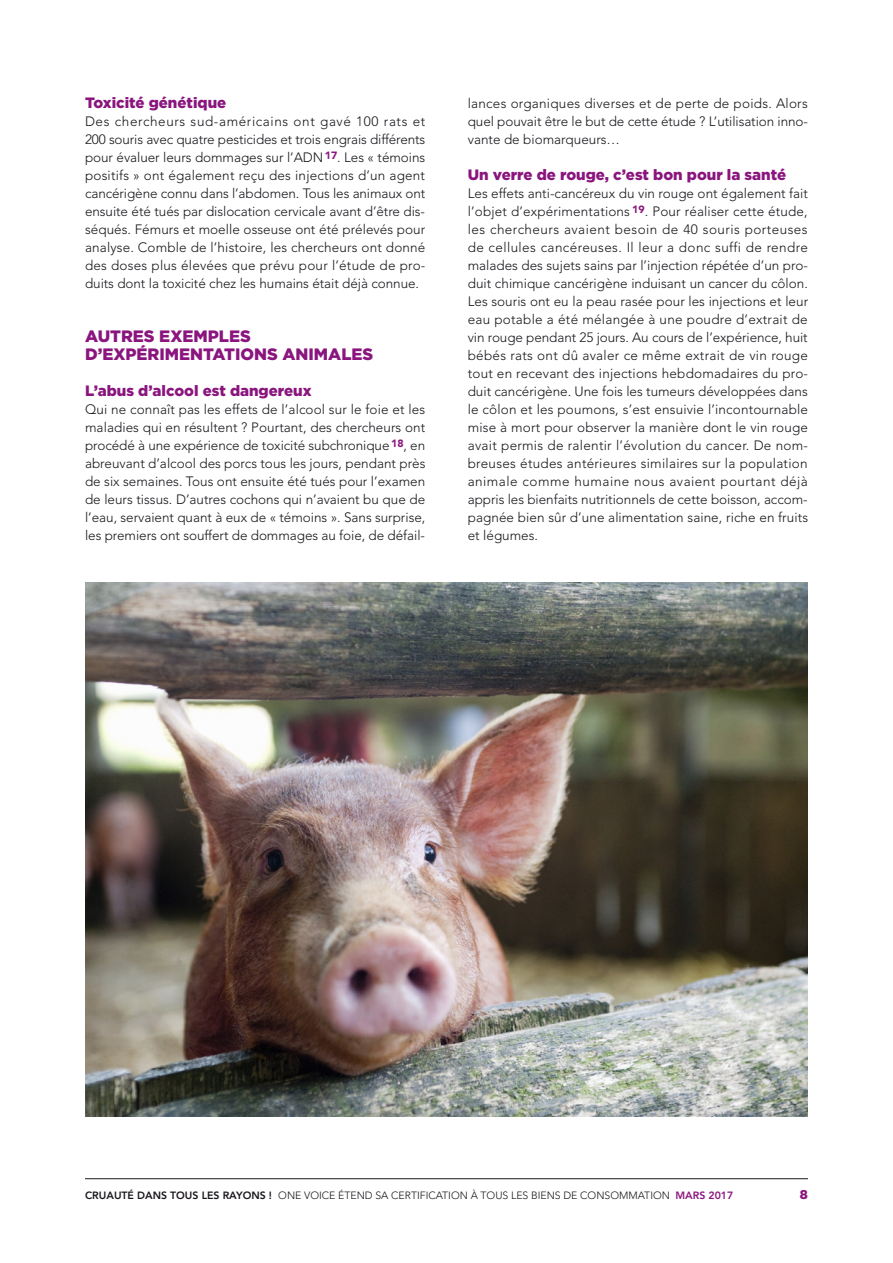
<style>
.page{position:relative;width:893px;height:1263px;background:#fff}
.page>*{position:absolute;margin:0;border:0;box-sizing:border-box;transform-origin:0 0}
.t1{font:900 16.5px/18px "Gotham";color:#8a157e}
.t2{font:900 15px "Gotham";color:#8a157e}
.t3{font:300 13.5px/18px "Avenir";letter-spacing:-.005em;color:#1a171c;text-align:justify}
.t4{font:900 12.75px "Gotham";color:#8a157e}
.t5{font:300 10.5px "Avenir";color:#1a171c}
.s1{font-weight:800}
.s2{font-weight:800;color:#8a157e}
</style>
<div class="page">
<hr style="left:85px;top:1178px;width:723px;height:1px;background:#1a171c">
<img style="left:85px;top:583px;width:723px;height:533px">
<p class="t2" style="left:85px;top:92px;width:143px">Toxicité génétique</p>
<p class="t3" style="left:85px;top:112px;width:342px">Des chercheurs sud-américains ont gavé 100 rats et 200 souris avec quatre pesticides et trois engrais différents pour évaluer leurs dommages sur l’ADN<sup>17</sup>. Les « témoins positifs » ont également reçu des injections d’un agent cancérigène connu dans l’abdomen. Tous les animaux ont ensuite été tués par dislocation cervicale avant d’être dis&shy;séqués. Fémurs et moelle osseuse ont été prélevés pour analyse. Comble de l’histoire, les chercheurs ont donné des doses plus élevées que prévu pour l’étude de pro&shy;duits dont la toxicité chez les humains était déjà connue.</p>
<p class="t1" style="left:85px;top:327px;width:290px">AUTRES EXEMPLES<br>D’EXPÉRIMENTATIONS ANIMALES</p>
<p class="t2" style="left:85px;top:380px;width:228px">L’abus d’alcool est dangereux</p>
<p class="t3" style="left:85px;top:400px;width:342px">Qui ne connaît pas les effets de l’alcool sur le foie et les maladies qui en résultent ? Pourtant, des chercheurs ont procédé à une expérience de toxicité subchronique <sup>18</sup>, en abreuvant d’alcool des porcs tous les jours, pendant près de six semaines. Tous ont ensuite été tués pour l’examen de leurs tissus. D’autres cochons qui n’avaient bu que de l’eau, servaient quant à eux de « témoins ». Sans surprise, les premiers ont souffert de dommages au foie, de défail-</p>
<p class="t3" style="left:468px;top:94px;width:342px">lances organiques diverses et de perte de poids. Alors quel pouvait être le but de cette étude ? L’utilisation inno&shy;vante de biomarqueurs…</p>
<p class="t2" style="left:468px;top:164px;width:320px">Un verre de rouge, c’est bon pour la santé</p>
<p class="t3" style="left:468px;top:184px;width:342px">Les effets anti-cancéreux du vin rouge ont également fait l’objet d’expérimentations <sup>19</sup>. Pour réaliser cette étude, les chercheurs avaient besoin de 40 souris porteuses de cellules cancéreuses. Il leur a donc suffi de rendre malades des sujets sains par l’injection répétée d’un pro&shy;duit chimique cancérigène induisant un cancer du côlon.<br>Les souris ont eu la peau rasée pour les injections et leur eau potable a été mélangée à une poudre d’extrait de vin rouge pendant 25 jours. Au cours de l’expérience, huit bébés rats ont dû avaler ce même extrait de vin rouge tout en recevant des injections hebdomadaires du pro&shy;duit cancérigène. Une fois les tumeurs développées dans le côlon et les poumons, s’est ensuivie l’incontournable mise à mort pour observer la manière dont le vin rouge avait permis de ralentir l’évolution du cancer. De nom&shy;breuses études antérieures similaires sur la population animale comme humaine nous avaient pourtant déjà appris les bienfaits nutritionnels de cette boisson, accom&shy;pagnée bien sûr d’une alimentation saine, riche en fruits et légumes.</p>
<p class="t5" style="left:85px;top:1189px;width:650px"><span class="s1">CRUAUTÉ DANS TOUS LES RAYONS !</span> ONE VOICE ÉTEND SA CERTIFICATION À TOUS LES BIENS DE CONSOMMATION <span class="s2">MARS 2017</span></p>
<p class="t4" style="left:800px;top:1186px;width:10px">8</p>
</div>
